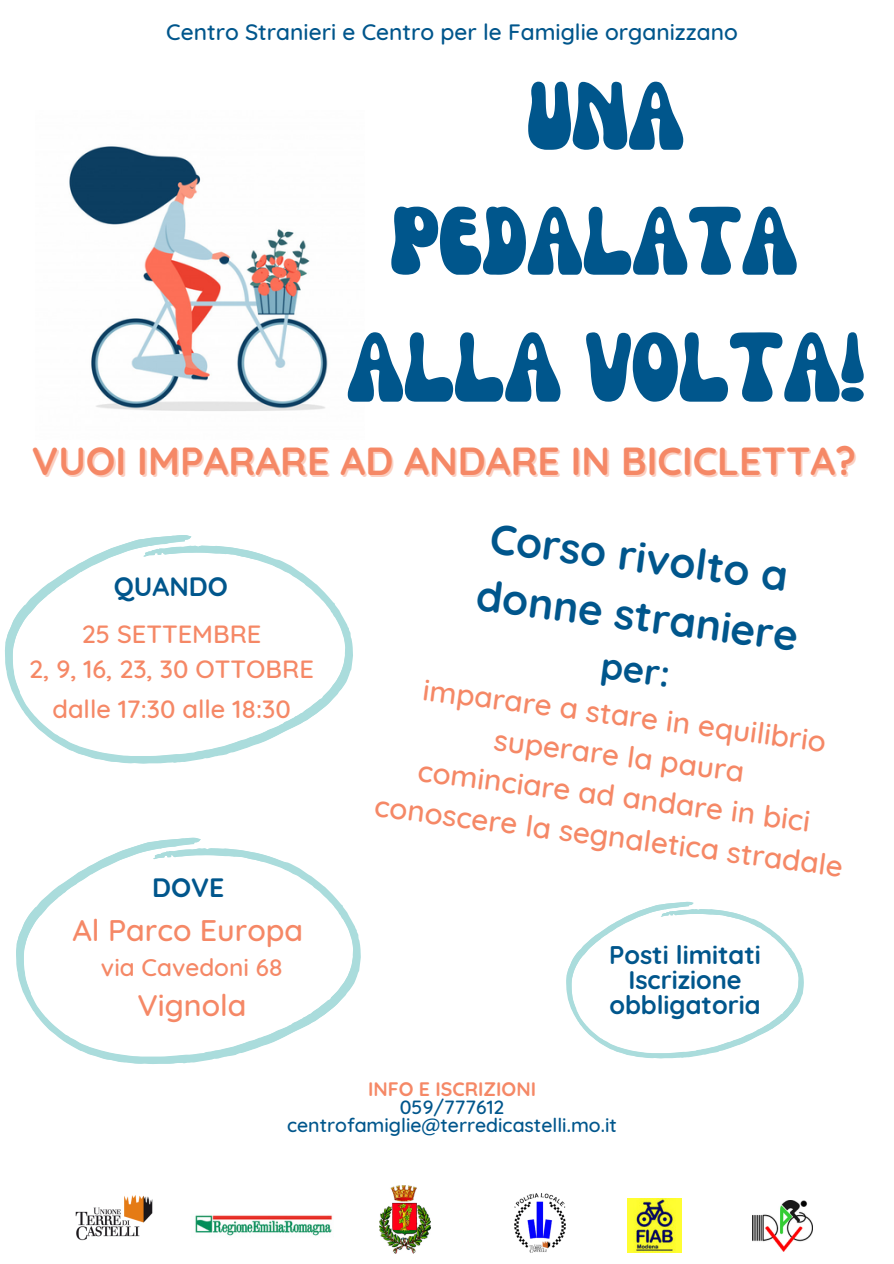
<style>
.page{position:relative;width:894px;height:1264px;background:#fff}
.page>*{position:absolute;margin:0;border:0;box-sizing:border-box;transform-origin:0 0}
.t1{font:91.65px "Nectarine";color:#00568c}
.t2{font:89.85px/124.9px "Nectarine";color:#00568c;text-align:center}
.t3{font:700 42.3px "Quicksand";color:#00568c}
.t4{font:700 39px "Quicksand";color:#f58866}
.t5{font:700 36.3px "Quicksand";color:#00568c}
.t6{font:500 30.3px "Quicksand";color:#f58866}
.t7{font:500 29.55px "Quicksand";color:#f58866}
.t8{font:700 26.55px "Quicksand";color:#00568c}
.t9{font:700 25.5px/24.8px "Quicksand";color:#00568c;text-align:center}
.t10{font:500 25.35px "Quicksand";color:#f58866}
.t11{font:500 24.3px "Quicksand";color:#f58866}
.t12{font:500 22.65px "Quicksand";color:#00568c}
.t13{font:500 19.5px "Quicksand";color:#00568c}
.t14{font:700 19.5px "Quicksand";color:#f58866}
</style>
<div class="page">
<img style="left:75px;top:1195px;width:78px;height:46px">
<img style="left:69px;top:146px;width:259px;height:265px">
<svg style="left:5px;top:535px;width:347px;height:228px"></svg>
<svg style="left:146px;top:553px;width:6px;height:2px"></svg>
<svg style="left:16px;top:837px;width:343px;height:227px"></svg>
<svg style="left:566px;top:901px;width:237px;height:157px"></svg>
<img style="left:514px;top:1193px;width:51px;height:59px">
<img style="left:195px;top:1215px;width:138px;height:21px">
<img style="left:379px;top:1185px;width:52px;height:68px">
<img style="left:627px;top:1198px;width:54px;height:54px">
<img style="left:752px;top:1200px;width:59px;height:51px">
<p class="t12" style="left:166px;top:17px;width:573px">Centro Stranieri e Centro per le Famiglie organizzano</p>
<p class="t2" style="left:390px;top:68px;width:408px">UNA<br>PEDALATA</p>
<p class="t1" style="left:347px;top:336px;width:519px">ALLA VOLTA!</p>
<p class="t4" style="left:32px;top:436px;width:825px">VUOI IMPARARE AD ANDARE IN BICICLETTA?</p>
<p class="t8" style="left:114px;top:569px;width:116px">QUANDO</p>
<p class="t10" style="left:82px;top:617px;width:181px">25 SETTEMBRE</p>
<p class="t10" style="left:29px;top:653px;width:286px">2, 9, 16, 23, 30 OTTOBRE</p>
<p class="t10" style="left:52px;top:692px;width:240px">dalle 17:30 alle 18:30</p>
<p class="t8" style="left:152px;top:870px;width:74px">DOVE</p>
<p class="t6" style="left:72px;top:910px;width:232px">Al Parco Europa</p>
<p class="t11" style="left:101px;top:951px;width:183px">via Cavedoni 68</p>
<p class="t6" style="left:137px;top:986px;width:110px">Vignola</p>
<p class="t3" style="left:493px;top:511px;width:301px;rotate:7deg">Corso rivolto a</p>
<p class="t3" style="left:479px;top:569px;width:325px;rotate:7deg">donne straniere</p>
<p class="t5" style="left:603px;top:642px;width:71px;rotate:7deg">per:</p>
<p class="t7" style="left:425px;top:671px;width:407px;rotate:7deg">imparare a stare in equilibrio</p>
<p class="t7" style="left:496px;top:721px;width:253px;rotate:7deg">supe are la paura</p>
<p class="t7" style="left:420px;top:752px;width:396px;rotate:7deg">cominciare ad andare in bici</p>
<p class="t7" style="left:377px;top:788px;width:473px;rotate:7deg">conoscere la segnaletica stradale</p>
<p class="t9" style="left:609px;top:942px;width:153px">Posti limitati</p>
<p class="t9" style="left:609px;top:966px;width:153px">Iscrizione obbligatoria</p>
<p class="t14" style="left:368px;top:1076px;width:169px">INFO E ISCRIZIONI</p>
<p class="t13" style="left:399px;top:1094px;width:106px">059/777612</p>
<p class="t13" style="left:287px;top:1112px;width:331px">centrofamiglie@terredicastelli.mo.it</p>
</div>
